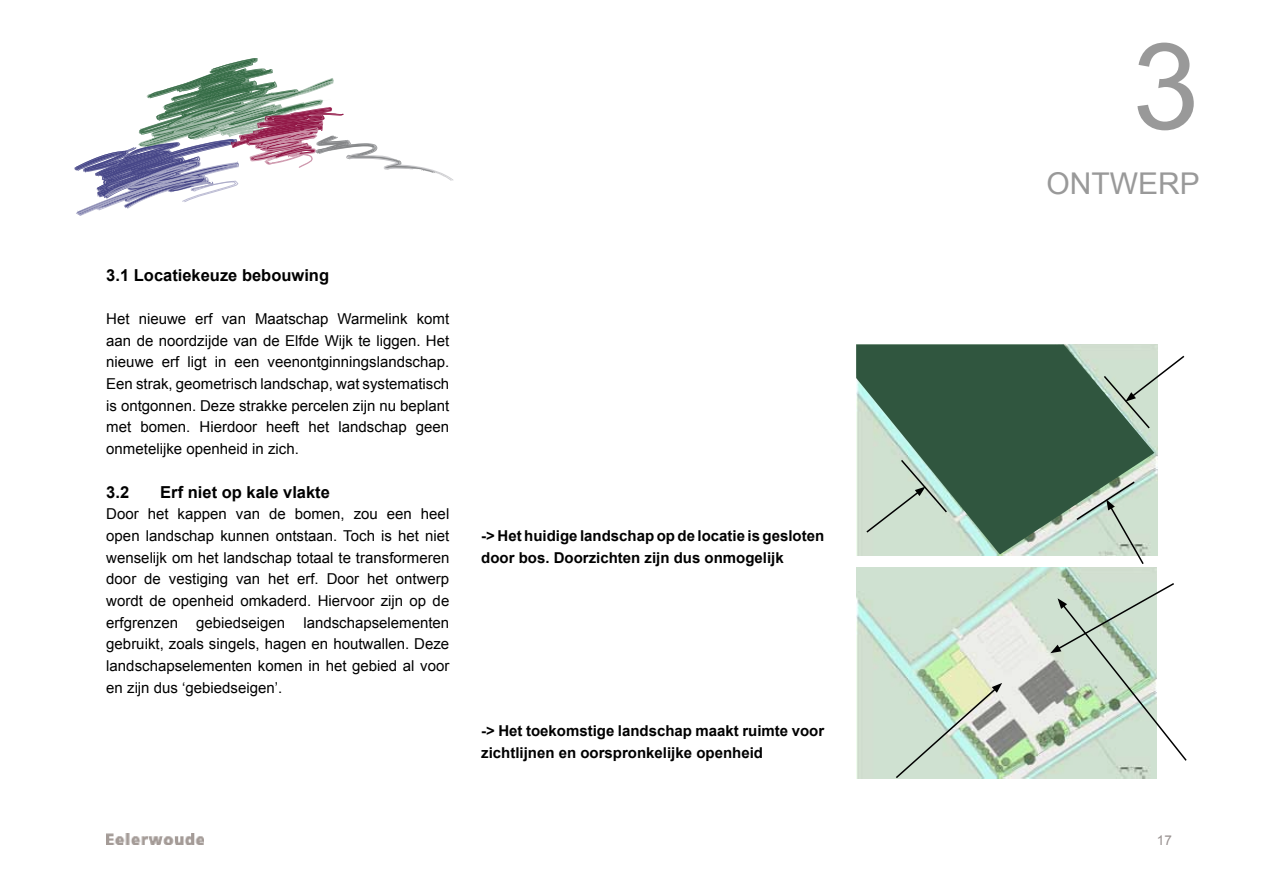
<style>
.page{position:relative;width:1263px;height:893px;background:#fff}
.page>*{position:absolute;margin:0;border:0;box-sizing:border-box;transform-origin:0 0}
.t1{font:120px "Arial";color:#999}
.t2{font:30px "Arial";color:#999}
.t3{font:700 16.5px "Arial";color:#000}
.t4{font:15px/21.8px "Arial";color:#000;text-align:justify}
.t5{font:700 15px/21.8px "Arial";color:#000}
.t6{font:13.5px "Arial";color:#989190}
</style>
<div class="page">
<img style="left:106px;top:834px;width:98px;height:10px">
<svg style="left:74px;top:58px;width:379px;height:158px"></svg>
<img style="left:856px;top:568px;width:300px;height:210px">
<svg style="left:856px;top:344px;width:298px;height:210px;background:#567763"></svg>
<svg style="left:1102px;top:354px;width:83px;height:76px"></svg>
<svg style="left:1075px;top:480px;width:70px;height:84px;background:#bbccbe"></svg>
<svg style="left:865px;top:458px;width:83px;height:76px;background:#bacfbf"></svg>
<svg style="left:1050px;top:582px;width:137px;height:180px"></svg>
<svg style="left:894px;top:683px;width:108px;height:96px;background:#c2d5c2"></svg>
<p class="t3" style="left:106px;top:264px;width:224px">3.1 Locatiekeuze bebouwing</p>
<p class="t4" style="left:106px;top:308px;width:344px">Het nieuwe erf van Maatschap Warmelink komt aan de noordzijde van de Elfde Wijk te liggen. Het nieuwe erf ligt in een veenontginningslandschap.<br>Een strak, geometrisch landschap, wat systematisch is ontgonnen. Deze strakke percelen zijn nu beplant met bomen. Hierdoor heeft het landschap geen onmetelijke openheid in zich.</p>
<p class="t3" style="left:106px;top:481px;width:24px">3.2</p>
<p class="t3" style="left:160px;top:481px;width:171px">Erf niet op kale vlakte</p>
<p class="t4" style="left:106px;top:503px;width:345px">Door het kappen van de bomen, zou een heel open landschap kunnen ontstaan. Toch is het niet wenselijk om het landschap totaal te transformeren door de vestiging van het erf. Door het ontwerp wordt de openheid omkaderd. Hiervoor zijn op de erfgrenzen gebiedseigen landschapselementen gebruikt, zoals singels, hagen en houtwallen. Deze landschapselementen komen in het gebied al voor en zijn dus ‘gebiedseigen’.</p>
<p class="t5" style="left:481px;top:525px;width:345px">-&gt; Het huidige landschap op de locatie is gesloten door bos. Doorzichten zijn dus onmogelijk</p>
<p class="t5" style="left:481px;top:720px;width:344px">-&gt; Het toekomstige landschap maakt ruimte voor zichtlijnen en oorspronkelijke openheid</p>
<h1 class="t1" style="left:1132px;top:8px;width:68px">3</h1>
<h2 class="t2" style="left:1046px;top:164px;width:155px">ONTWERP</h2>
<p class="t6" style="left:1157px;top:831px;width:17px">17</p>
</div>
